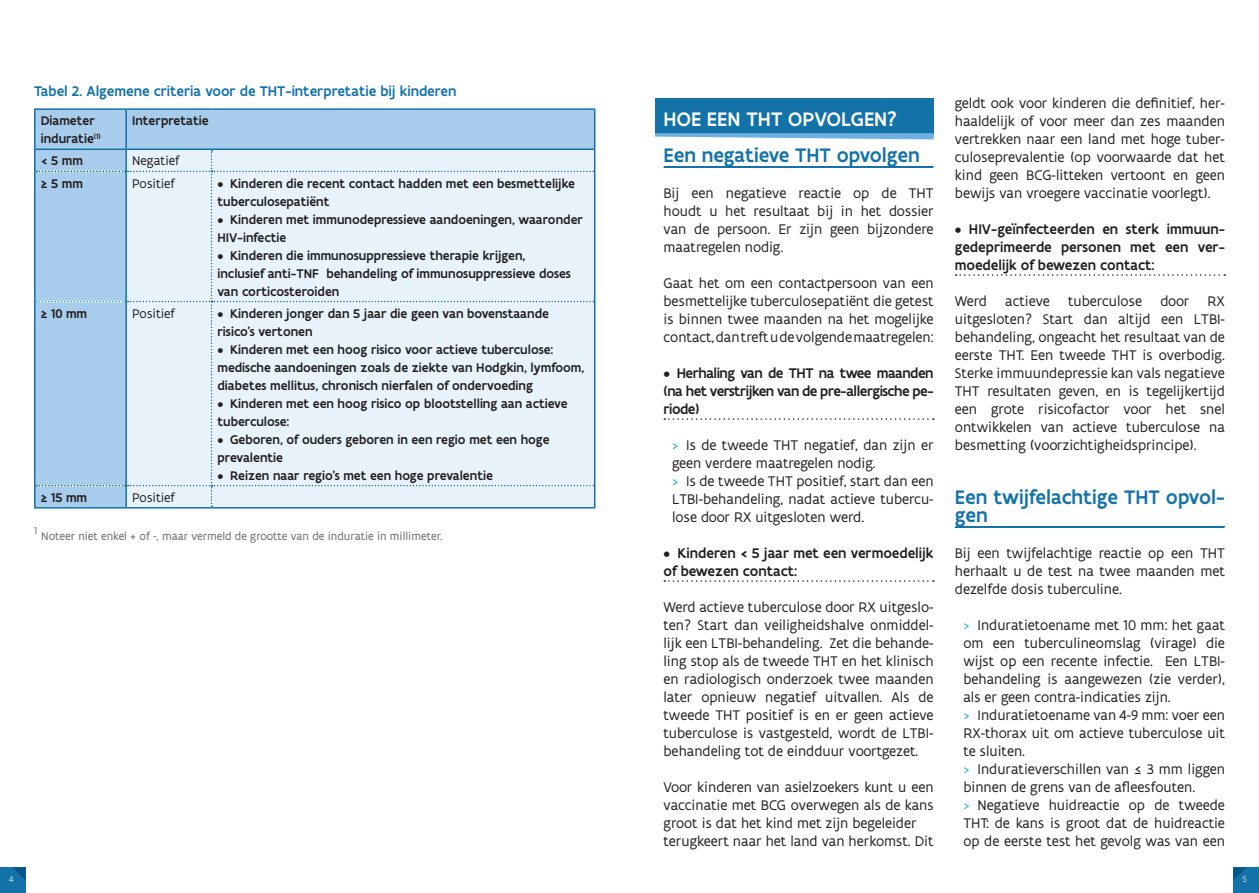
<style>
.page{position:relative;width:1259px;height:893px;background:#fff}
.page>*{position:absolute;margin:0;border:0;box-sizing:border-box;transform-origin:0 0}
.Titel_2{font:500 21px/18px "Flanders Art Sans";color:#1372a8}
.Titel_1{font:500 21px "Flanders Art Sans";letter-spacing:.005em;color:#fff}
.basistekst_zwart{font:15px/18px "Flanders Art Sans";color:#231f20;text-align:justify}
.t1{font:500 15px/18px "Flanders Art Sans";letter-spacing:-.01em;color:#231f20;text-align:justify}
.medium_tussentitel{font:500 15px "Flanders Art Sans";color:#1372a8}
.Tekst{font:500 13.5px/18px "Flanders Art Sans";color:#231f20}
.Tekst-2{font:13.5px "Flanders Art Sans";color:#231f20}
.basistekst_zwart-2{font:12px "Flanders Art Sans";color:#69696c}
.basistekst_zwart-3{font:10.5px "Flanders Art Sans";color:#69696c}
.t2{font:300 9px "Flanders Art Sans";color:#fff}
.s1{color:#34babe}
</style>
<div class="page">
<div style="left:655px;top:98px;width:278px;height:37px;background:#1372a8"></div>
<svg style="left:655px;top:133px;width:278px;height:6px;background:#83bbe3"></svg>
<svg style="left:663px;top:166px;width:271px;height:2px"></svg>
<svg style="left:664px;top:418px;width:270px;height:2px"></svg>
<svg style="left:664px;top:580px;width:270px;height:2px"></svg>
<svg style="left:955px;top:274px;width:270px;height:2px"></svg>
<svg style="left:954px;top:526px;width:271px;height:2px"></svg>
<div style="left:36px;top:110px;width:558px;height:39px;background:#a8cceb"></div>
<hr style="left:34px;top:108px;width:92px;height:2px;background:#1372a8">
<hr style="left:34px;top:110px;width:2px;height:39px;background:#1372a8">
<hr style="left:126px;top:108px;width:85px;height:2px;background:#1372a8">
<hr style="left:211px;top:108px;width:384px;height:2px;background:#1372a8">
<hr style="left:594px;top:110px;width:1px;height:39px;background:#1372a8">
<hr style="left:34px;top:150px;width:2px;height:21px;background:#1372a8">
<hr style="left:34px;top:171px;width:2px;height:131px;background:#1372a8">
<hr style="left:34px;top:302px;width:2px;height:184px;background:#1372a8">
<hr style="left:34px;top:486px;width:2px;height:21px;background:#1372a8">
<hr style="left:34px;top:507px;width:92px;height:2px;background:#1372a8">
<hr style="left:126px;top:507px;width:85px;height:2px;background:#1372a8">
<hr style="left:211px;top:507px;width:384px;height:2px;background:#1372a8">
<hr style="left:125px;top:110px;width:2px;height:39px;background:#1372a8">
<svg style="left:36px;top:150px;width:559px;height:357px;background:#dbeaf6"></svg>
<hr style="left:34px;top:149px;width:92px;height:1px;background:#1372a8">
<hr style="left:126px;top:149px;width:85px;height:1px;background:#1372a8">
<hr style="left:211px;top:149px;width:384px;height:1px;background:#1372a8">
<div style="left:1233px;top:867px;width:26px;height:26px;background:#1372a8"></div>
<svg style="left:1233px;top:867px;width:13px;height:13px"></svg>
<div style="left:0;top:867px;width:26px;height:26px;background:#1372a8"></div>
<svg style="left:13px;top:867px;width:13px;height:13px"></svg>
<p class="medium_tussentitel" style="left:34px;top:82px;width:424px">Tabel 2. Algemene criteria voor de THT-interpretatie bij kinderen</p>
<p class="Tekst" style="left:41px;top:112px;width:62px">Diameter induratie<sup>(1)</sup></p>
<p class="Tekst" style="left:132px;top:112px;width:78px">Interpretatie</p>
<p class="Tekst" style="left:41px;top:152px;width:44px">&lt; 5 mm</p>
<p class="Tekst-2" style="left:132px;top:153px;width:49px">Negatief</p>
<p class="Tekst" style="left:41px;top:174px;width:44px">≥ 5 mm</p>
<p class="Tekst-2" style="left:132px;top:175px;width:44px">Positief</p>
<p class="Tekst" style="left:217px;top:174px;width:359px">• Kinderen die recent contact hadden met een besmettelijke tuberculosepatiënt</p>
<p class="Tekst" style="left:217px;top:210px;width:367px">• Kinderen met immunodepressieve aandoeningen, waaronder<br>HIV-infectie</p>
<p class="Tekst" style="left:217px;top:246px;width:355px">• Kinderen die immunosuppressieve therapie krijgen, inclusief anti-TNFα behandeling of immunosuppressieve doses van corticosteroiden</p>
<p class="Tekst" style="left:41px;top:304px;width:48px">≥ 10 mm</p>
<p class="Tekst-2" style="left:132px;top:305px;width:44px">Positief</p>
<p class="Tekst" style="left:217px;top:304px;width:333px">• Kinderen jonger dan 5 jaar die geen van bovenstaande risico’s vertonen</p>
<p class="Tekst" style="left:217px;top:340px;width:368px">• Kinderen met een hoog risico voor actieve tuberculose: medische aandoeningen zoals de ziekte van Hodgkin, lymfoom, diabetes mellitus, chronisch nierfalen of ondervoeding</p>
<p class="Tekst" style="left:217px;top:394px;width:351px">• Kinderen met een hoog risico op blootstelling aan actieve tuberculose:</p>
<p class="Tekst" style="left:217px;top:430px;width:333px">• Geboren, of ouders geboren in een regio met een hoge prevalentie</p>
<p class="Tekst" style="left:217px;top:466px;width:277px">• Reizen naar regio’s met een hoge prevalentie</p>
<p class="Tekst" style="left:41px;top:488px;width:48px">≥ 15 mm</p>
<p class="Tekst-2" style="left:132px;top:489px;width:44px">Positief</p>
<p class="basistekst_zwart-3" style="left:34px;top:524px;width:5px">1</p>
<p class="basistekst_zwart-2" style="left:41px;top:529px;width:403px">Noteer niet enkel + of -, maar vermeld de grootte van de induratie in millimeter.</p>
<p class="Titel_1" style="left:663px;top:106px;width:235px">HOE EEN THT OPVOLGEN?</p>
<p class="Titel_2" style="left:663px;top:146px;width:258px">Een negatieve THT opvolgen</p>
<p class="basistekst_zwart" style="left:663px;top:184px;width:272px">Bij een negatieve reactie op de THT houdt u het resultaat bij in het dossier van de persoon. Er zijn geen bijzondere maatregelen nodig.</p>
<p class="basistekst_zwart" style="left:663px;top:274px;width:272px">Gaat het om een contactpersoon van een besmettelijke tuberculosepatiënt die getest is binnen twee maanden na het mogelijke contact, dan treft u de volgende maatregelen:</p>
<p class="t1" style="left:663px;top:364px;width:271px">• Herhaling van de THT na twee maanden (na het verstrijken van de pre-allergische pe&shy;riode)</p>
<p class="basistekst_zwart" style="left:672px;top:436px;width:263px"><span class="s1">&gt;</span> Is de tweede THT negatief, dan zijn er geen verdere maatregelen nodig.</p>
<p class="basistekst_zwart" style="left:672px;top:472px;width:263px"><span class="s1">&gt;</span> Is de tweede THT positief, start dan een LTBI-behandeling, nadat actieve tubercu&shy;lose door RX uitgesloten werd.</p>
<p class="t1" style="left:663px;top:544px;width:272px">• Kinderen &lt; 5 jaar met een vermoedelijk of bewezen contact:</p>
<p class="basistekst_zwart" style="left:663px;top:598px;width:272px">Werd actieve tuberculose door RX uitgeslo&shy;ten? Start dan veiligheidshalve onmiddel&shy;lijk een LTBI-behandeling. Zet die behande&shy;ling stop als de tweede THT en het klinisch en radiologisch onderzoek twee maanden later opnieuw negatief uitvallen. Als de tweede THT positief is en er geen actieve tuberculose is vastgesteld, wordt de LTBI&shy;behandeling tot de eindduur voortgezet.</p>
<p class="basistekst_zwart" style="left:663px;top:778px;width:272px">Voor kinderen van asielzoekers kunt u een vaccinatie met BCG overwegen als de kans groot is dat het kind met zijn begeleider</p>
<p class="basistekst_zwart" style="left:663px;top:832px;width:272px">terugkeert naar het land van herkomst. Dit</p>
<p class="basistekst_zwart" style="left:955px;top:94px;width:272px">geldt ook voor kinderen die definitief, her&shy;haaldelijk of voor meer dan zes maanden vertrekken naar een land met hoge tuber&shy;culoseprevalentie (op voorwaarde dat het kind geen BCG-litteken vertoont en geen bewijs van vroegere vaccinatie voorlegt).</p>
<p class="t1" style="left:955px;top:220px;width:271px">• HIV-geïnfecteerden en sterk immuun&shy;gedeprimeerde personen met een ver&shy;moedelijk of bewezen contact:</p>
<p class="basistekst_zwart" style="left:955px;top:292px;width:272px">Werd actieve tuberculose door RX uitgesloten? Start dan altijd een LTBI&shy;behandeling, ongeacht het resultaat van de eerste THT. Een tweede THT is overbodig.<br>Sterke immuundepressie kan vals negatieve THT resultaten geven, en is tegelijkertijd een grote risicofactor voor het snel ontwikkelen van actieve tuberculose na besmetting (voorzichtigheidsprincipe).</p>
<p class="Titel_2" style="left:955px;top:488px;width:271px">Een twijfelachtige THT opvol&shy;gen</p>
<p class="basistekst_zwart" style="left:955px;top:544px;width:272px">Bij een twijfelachtige reactie op een THT herhaalt u de test na twee maanden met dezelfde dosis tuberculine.</p>
<p class="basistekst_zwart" style="left:963px;top:616px;width:263px"><span class="s1">&gt;</span> Induratietoename met 10 mm: het gaat om een tuberculineomslag (virage) die wijst op een recente infectie. Een LTBI&shy;behandeling is aangewezen (zie verder), als er geen contra-indicaties zijn.</p>
<p class="basistekst_zwart" style="left:963px;top:706px;width:263px"><span class="s1">&gt;</span> Induratietoename van 4-9 mm: voer een RX-thorax uit om actieve tuberculose uit te sluiten.</p>
<p class="basistekst_zwart" style="left:963px;top:760px;width:263px"><span class="s1">&gt;</span> Induratieverschillen van ≤ 3 mm liggen binnen de grens van de afleesfouten.</p>
<p class="basistekst_zwart" style="left:963px;top:796px;width:263px"><span class="s1">&gt;</span> Negatieve huidreactie op de tweede THT: de kans is groot dat de huidreactie op de eerste test het gevolg was van een</p>
<p class="t2" style="left:9px;top:874px;width:6px">4</p>
<p class="t2" style="left:1242px;top:874px;width:6px">5</p>
</div>
